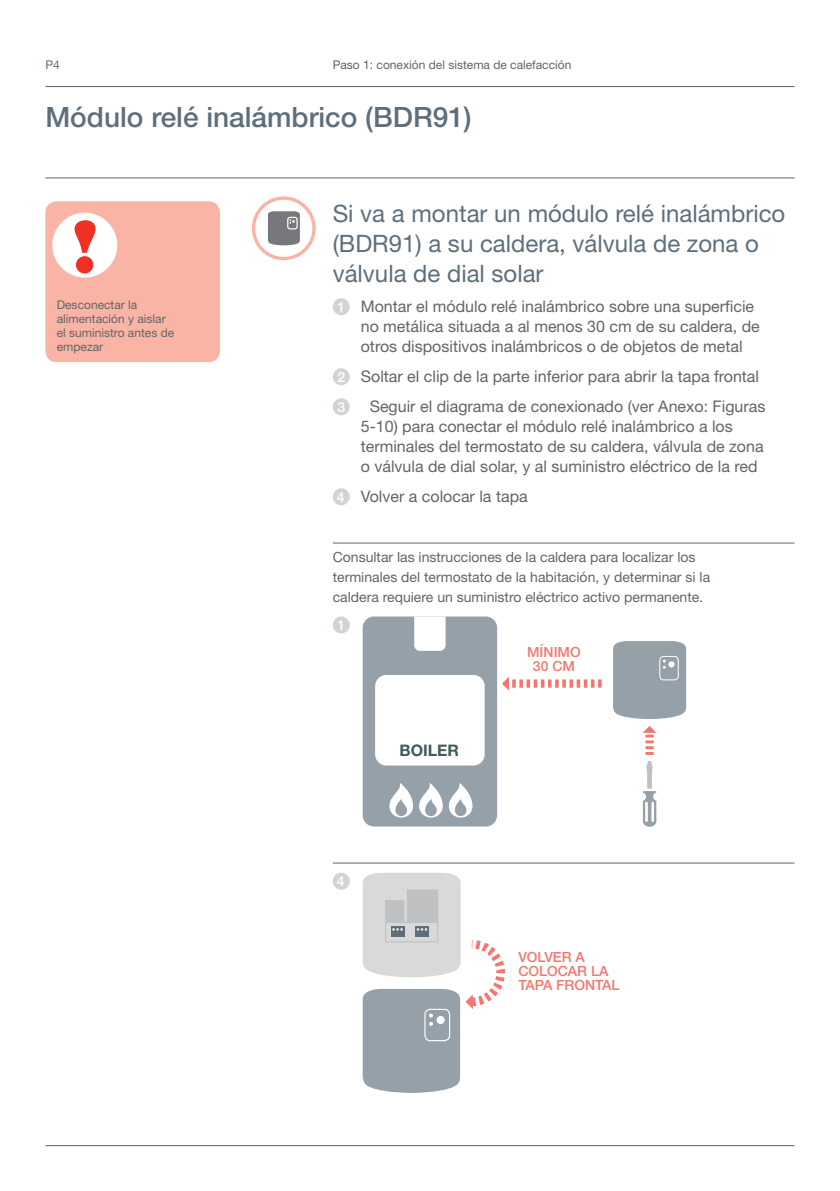
<style>
.page{position:relative;width:840px;height:1191px;background:#fff}
.page>*{position:absolute;margin:0;border:0;box-sizing:border-box;transform-origin:0 0}
.t1{font:900 72px "Century";color:#ee3124}
.t2{font:500 28px "Helvetica Neue";color:#5c6f7c}
.t3{font:24px/30px "Helvetica Neue";color:#5c6f7c}
.t4{font:16px/20px "Helvetica Neue";color:#636466}
.t5{font:700 16px "Helvetica Neue";color:#3f5a5b}
.t6{font:14px/20px "Helvetica Neue";color:#636466}
.t7{font:500 14px/14px "Helvetica Neue";color:#f3776f}
.t8{font:500 14px "Helvetica Neue";color:#fff}
.t9{font:12px/14px "Helvetica Neue";color:#636466}
.t10{font:12px "Helvetica Neue";color:#5c6f7c}
.s1{font-weight:500;font-size:14px;color:#fff}
</style>
<div class="page">
<div style="left:45px;top:201px;width:175px;height:161px;background:#f9b4a6;border-radius:11px"></div>
<div style="left:52px;top:213px;width:65px;height:64px;background:#fff;border-radius:50%"></div>
<hr style="left:332px;top:543px;width:462px;height:1px;background:#636466">
<div style="left:332px;top:298px;width:17px;height:17px;background:#d1d3d4;border-radius:50%"></div>
<div style="left:332px;top:368px;width:17px;height:17px;background:#d1d3d4;border-radius:50%"></div>
<div style="left:332px;top:398px;width:17px;height:17px;background:#d1d3d4;border-radius:50%"></div>
<div style="left:332px;top:488px;width:17px;height:17px;background:#d1d3d4;border-radius:50%"></div>
<svg style="left:252px;top:196px;width:63px;height:64px"></svg>
<svg style="left:362px;top:616px;width:239px;height:210px"></svg>
<svg style="left:613px;top:641px;width:72px;height:78px;background:#9aa5ad"></svg>
<svg style="left:642px;top:726px;width:14px;height:29px"></svg>
<svg style="left:642px;top:761px;width:14px;height:65px"></svg>
<svg style="left:362px;top:873px;width:143px;height:219px"></svg>
<hr style="left:332px;top:862px;width:462px;height:1px;background:#636466">
<div style="left:332px;top:616px;width:17px;height:17px;background:#d1d3d4;border-radius:50%"></div>
<div style="left:332px;top:872px;width:17px;height:17px;background:#d1d3d4;border-radius:50%"></div>
<hr style="left:45px;top:178px;width:749px;height:1px;background:#636466">
<hr style="left:45px;top:1145px;width:749px;height:1px;background:#636466">
<hr style="left:45px;top:86px;width:749px;height:1px;background:#636466">
<p class="t10" style="left:45px;top:58px;width:16px">P4</p>
<p class="t9" style="left:332px;top:58px;width:240px">Paso 1: conexión del sistema de calefacción</p>
<h2 class="t2" style="left:45px;top:101px;width:427px">MÓDULO RELÉ INALÁMBRICO (BDR91)</h2>
<h1 class="t1" style="left:71px;top:204px;width:30px">!</h1>
<p class="t9" style="left:57px;top:297px;width:119px">Desconectar la alimentación y aislar el suministro antes de empezar</p>
<h3 class="t3" style="left:332px;top:198px;width:454px">Si va a montar un módulo relé inalámbrico (BDR91) a su caldera, válvula de zona o válvula de dial solar</h3>
<p class="t4" style="left:360px;top:296px;width:400px;text-indent:-23px"><span class="s1">1</span> Montar el módulo relé inalámbrico sobre una superficie no metálica situada a al menos 30 cm de su caldera, de otros dispositivos inalámbricos o de objetos de metal</p>
<p class="t4" style="left:337px;top:366px;width:423px"><span class="s1">2</span> Soltar el clip de la parte inferior para abrir la tapa frontal</p>
<p class="t8" style="left:337px;top:398px;width:9px">3</p>
<p class="t4" style="left:360px;top:396px;width:406px;text-indent:9px">Seguir el diagrama de conexionado (ver Anexo: Figuras 5-10) para conectar el módulo relé inalámbrico a los terminales del termostato de su caldera, válvula de zona o válvula de dial solar, y al suministro eléctrico de la red</p>
<p class="t4" style="left:337px;top:486px;width:192px"><span class="s1">4</span> Volver a colocar la tapa</p>
<p class="t6" style="left:332px;top:547px;width:379px">Consultar las instrucciones de la caldera para localizar los terminales del termostato de la habitación, y determinar si la caldera requiere un suministro eléctrico activo permanente.</p>
<p class="t7" style="left:532px;top:645px;width:49px;text-indent:-6px">MÍNIMO<br>30 CM</p>
<p class="t8" style="left:337px;top:616px;width:9px">1</p>
<p class="t8" style="left:337px;top:873px;width:9px">4</p>
<p class="t5" style="left:399px;top:740px;width:61px">BOILER</p>
<p class="t7" style="left:518px;top:950px;width:66px">VOLVER A<br>COLOCAR</p>
<p class="t7" style="left:518px;top:964px;width:103px;text-indent:73px">LA<br>TAPA FRONTAL</p>
</div>
